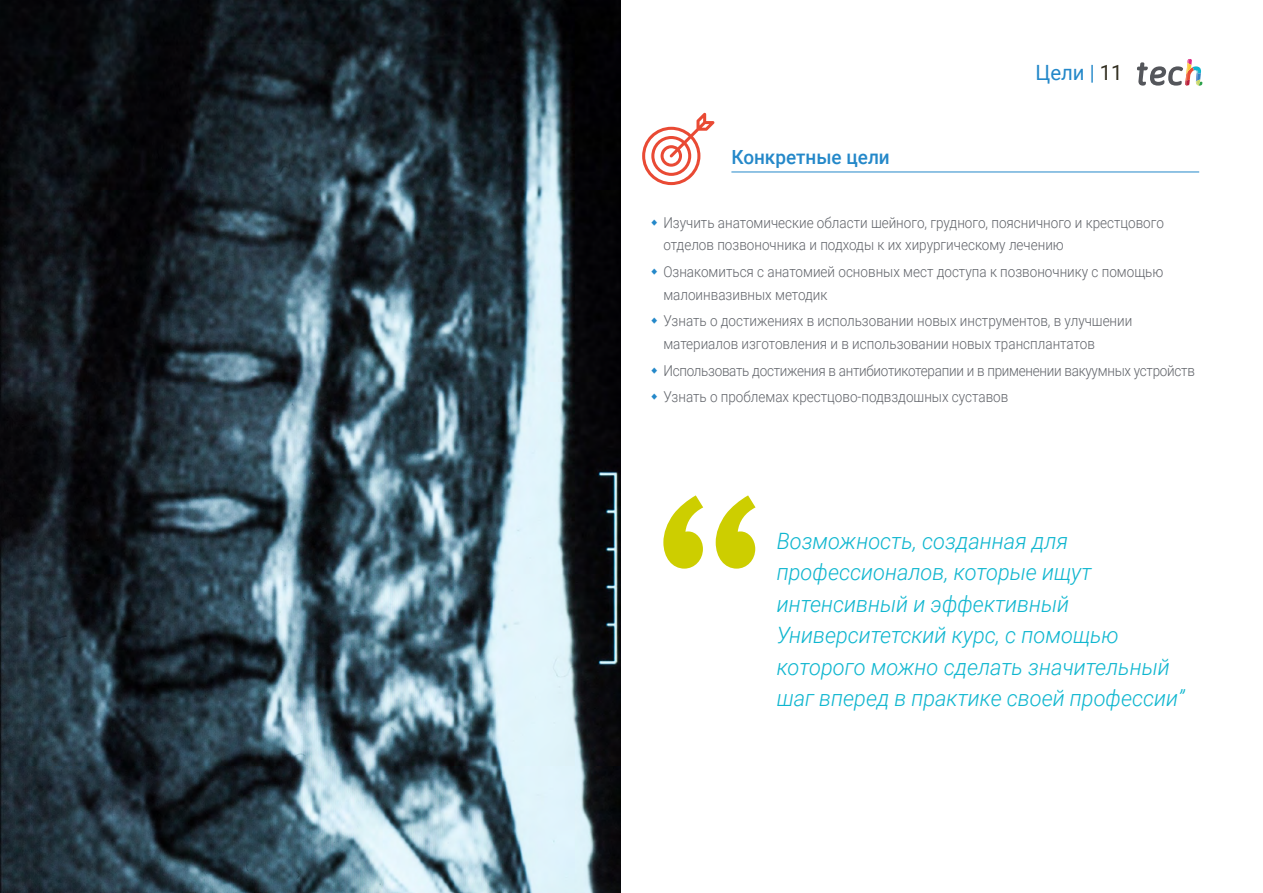
<style>
.page{position:relative;width:1263px;height:893px;background:#fff}
.page>*{position:absolute;margin:0;border:0;box-sizing:border-box;transform-origin:0 0}
.t1{font:italic 300 22.5px/31.5px "Roboto";color:#0fb6cf}
.t2{font:21px "Roboto";color:#2488c9}
.t3{font:500 19.5px "Roboto";color:#2488c9}
.t4{font:300 15px/22.5px "Roboto";color:#61646a;scale:.9 1}
.t5{font:300 15px/26.7px "Roboto";letter-spacing:-.02em;color:#61646a;scale:.9 1}
.s1{color:#312e20}
</style>
<div class="page">
<img style="left:0;top:0;width:621px;height:893px">
<hr style="left:731px;top:172px;width:468px;height:1px;background:#2488c9">
<svg style="left:642px;top:113px;width:72px;height:72px"></svg>
<svg style="left:663px;top:495px;width:92px;height:74px"></svg>
<svg style="left:1137px;top:59px;width:65px;height:27px"></svg>
<h3 class="t3" style="left:731px;top:143px;width:160px">Конкретные цели</h3>
<h2 class="t2" style="left:1035px;top:57px;width:89px">Цели | <span class="s1">11</span></h2>
<p class="t4" style="left:663px;top:211px;width:558px">Изучить анатомические области шейного, грудного, поясничного и крестцового отделов позвоночника и подходы к их хирургическому лечению</p>
<p class="t4" style="left:663px;top:260px;width:557px">Ознакомиться с анатомией основных мест доступа к позвоночнику с помощью малоинвазивных методик</p>
<p class="t4" style="left:663px;top:309px;width:523px">Узнать о достижениях в использовании новых инструментов, в улучшении материалов изготовления и в использовании новых трансплантатов</p>
<p class="t5" style="left:663px;top:356px;width:592px">Использовать достижения в антибиотикотерапии и в применении вакуумных устройств<br>Узнать о проблемах крестцово-подвздошных суставов</p>
<h1 class="t1" style="left:777px;top:524px;width:409px">Возможность, созданная для профессионалов, которые ищут интенсивный и эффективный<br>Университетский курс, с помощью которого можно сделать значительный шаг вперед в практике своей профессии”</h1>
</div>
